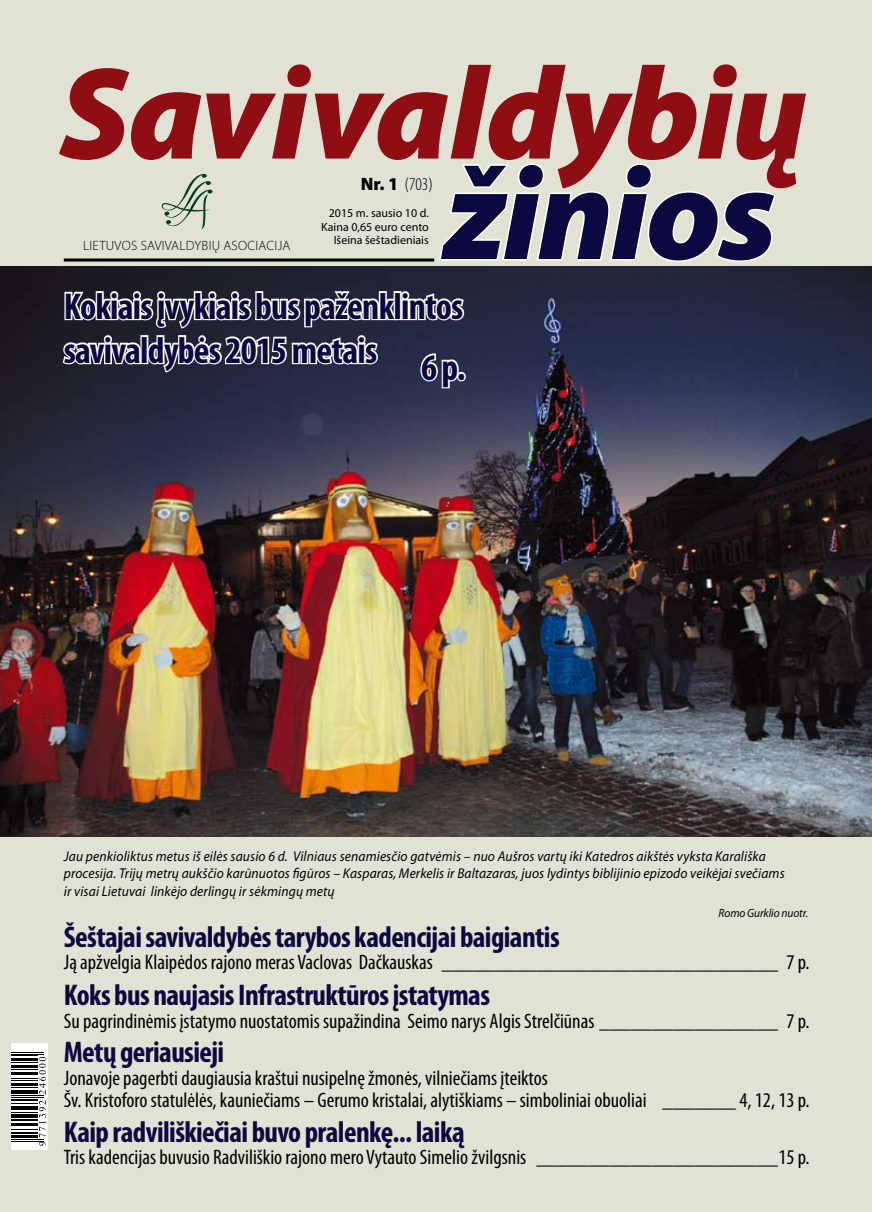
<style>
.page{position:relative;width:872px;height:1212px;background:#e2e2d4}
.page>*{position:absolute;margin:0;border:0;box-sizing:border-box;transform-origin:0 0}
.t1{font:italic 900 132px "Myriad Pro";letter-spacing:-.015em;color:#8f0e14}
.t2{font:italic 900 132px "Myriad Pro";letter-spacing:-.02em;color:#0c0941}
.t3{font:700 condensed 37.5px/44px "Myriad Pro";letter-spacing:-.02em;color:#0c0941}
.t4{font:700 condensed 30px "Myriad Pro";letter-spacing:-.02em;color:#0c0941}
.t5{font:condensed 21px/22.5px "Myriad Pro";color:#000}
.t6{font:300 condensed 18px "Myriad Pro";color:#000}
.t7{font:italic 14.25px/17.1px "Myriad Pro";letter-spacing:.01em;color:#000;scale:.95 1}
.t8{font:300 13.5px "Myriad Pro";letter-spacing:.02em;color:#000}
.t9{font:12px/13.5px "Myriad Pro";color:#000;text-align:right}
.t10{font:italic 12px "Myriad Pro";letter-spacing:-.01em;color:#000;scale:.95 1}
.s1{font-weight:900;font-stretch:normal}
</style>
<div class="page">
<img style="left:0;top:267px;width:872px;height:570px">
<div style="left:12px;top:1043px;width:36px;height:107px;background:#fff"></div>
<hr style="left:12px;top:1099px;width:26px;height:2px;background:#000">
<hr style="left:12px;top:1097px;width:32px;height:1px;background:#000">
<hr style="left:12px;top:1095px;width:32px;height:1px;background:#000">
<hr style="left:12px;top:1054px;width:32px;height:1px;background:#000">
<hr style="left:12px;top:1052px;width:32px;height:1px;background:#000">
<svg style="left:12px;top:1100px;width:34px;height:46px"></svg>
<svg style="left:12px;top:1055px;width:34px;height:39px"></svg>
<svg style="left:439px;top:163px;width:337px;height:99px"></svg>
<hr style="left:64px;top:258px;width:370px;height:3px;background:#000">
<svg style="left:60px;top:274px;width:406px;height:139px;background:#575969"></svg>
<div style="left:457px;top:372px;width:9px;height:9px;border:3px solid #fff;border-radius:50%"></div>
<svg style="left:161px;top:174px;width:52px;height:55px"></svg>
<h1 class="t1" style="left:60px;top:26px;width:749px">Savi valdybių</h1>
<h1 class="t2" style="left:444px;top:127px;width:333px">žinios</h1>
<p class="t6" style="left:361px;top:173px;width:74px"><span class="s1">Nr. 1</span> (703)</p>
<p class="t9" style="left:321px;top:206px;width:109px">2015 m. sausio 10 d.<br>Kaina 0,65 euro cento<br>Išeina šeštadieniais</p>
<p class="t8" style="left:83px;top:238px;width:209px">LIETUVOS SAVIVALDYBIŲ ASOCIACIJA</p>
<h2 class="t3" style="left:64px;top:283px;width:401px">Kokiais įvykiais bus paženklintos savivaldybės 2015 metais</h2>
<h2 class="t3" style="left:421px;top:344px;width:46px">6 p.</h2>
<p class="t7" style="left:64px;top:848px;width:760px">Jau penkioliktus metus iš eilės sausio 6 d. Vilniaus senamiesčio gatvėmis – nuo Aušros vartų iki Katedros aikštės vyksta Karališka procesija. Trijų metrų aukščio karūnuotos figūros – Kasparas, Merkelis ir Baltazaras, juos lydintys biblijinio epizodo veikėjai svečiams ir visai Lietuvai linkėjo derlingų ir sėkmingų metų</p>
<h3 class="t4" style="left:64px;top:918px;width:497px">Šeštajai savivaldybės tarybos kadencijai baigiantis</h3>
<p class="t5" style="left:64px;top:951px;width:747px">Ją apžvelgia Klaipėdos rajono meras Vaclovas Dačkauskas ________________________________ 7 p.</p>
<h3 class="t4" style="left:64px;top:976px;width:428px">Koks bus naujasis Infrastruktūros įstatymas</h3>
<p class="t5" style="left:64px;top:1009px;width:747px">Su pagrindinėmis įstatymo nuostatomis supažindina Seimo narys Algis Strelčiūnas _________________ 7 p.</p>
<h3 class="t4" style="left:64px;top:1033px;width:162px">Metų geriausieji</h3>
<p class="t5" style="left:64px;top:1066px;width:747px">Jonavoje pagerbti daugiausia kraštui nusipelnę žmonės, vilniečiams įteiktos<br>Šv. Kristoforo statulėlės, kauniečiams – Gerumo kristalai, alytiškiams – simboliniai obuoliai _______ 4, 12, 13 p.</p>
<h3 class="t4" style="left:64px;top:1113px;width:402px">Kaip radviliškiečiai buvo pralenkę... laiką</h3>
<p class="t5" style="left:64px;top:1146px;width:747px">Tris kadencijas buvusio Radviliškio rajono mero Vytauto Simelio žvilgsnis _______________________15 p.</p>
<p class="t10" style="left:718px;top:906px;width:96px">Romo Gurklio nuotr.</p>
</div>
